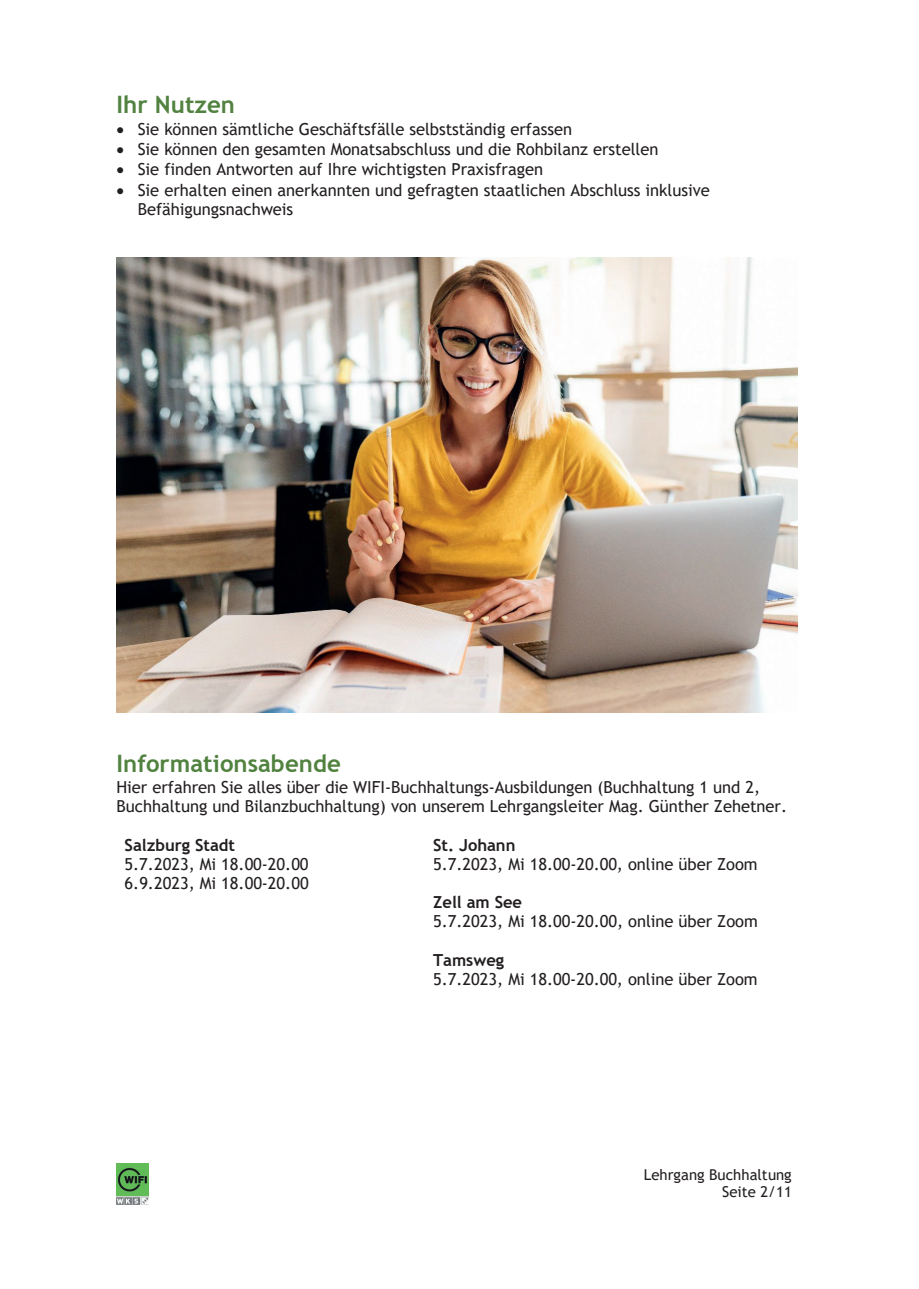
<style>
.page{position:relative;width:919px;height:1289px;background:#fff}
.page>*{position:absolute;margin:0;border:0;box-sizing:border-box;transform-origin:0 0}
.t1{font:700 24px "Trebuchet MS";color:#51823f}
.t2{font:16.5px/19.2px "Trebuchet MS";letter-spacing:-.005em;color:#231f20}
.t3{font:700 16.5px "Trebuchet MS";color:#231f20}
.t4{font:15px/17.2px "Trebuchet MS";color:#231f20;text-align:right}
</style>
<div class="page">
<img style="left:116px;top:1163px;width:32px;height:41px">
<img style="left:116px;top:258px;width:681px;height:454px">
<h1 class="t1" style="left:116px;top:89px;width:120px">Ihr Nutzen</h1>
<p class="t2" style="left:116px;top:119px;width:457px">• Sie können sämtliche Geschäftsfälle selbstständig erfassen</p>
<p class="t2" style="left:116px;top:139px;width:543px">• Sie können den gesamten Monatsabschluss und die Rohbilanz erstellen</p>
<p class="t2" style="left:116px;top:160px;width:428px">• Sie finden Antworten auf Ihre wichtigsten Praxisfragen</p>
<p class="t2" style="left:138px;top:180px;width:573px;text-indent:-21px">• Sie erhalten einen anerkannten und gefragten staatlichen Abschluss inklusive<br>Befähigungsnachweis</p>
<h1 class="t1" style="left:116px;top:748px;width:226px">Informationsabende</h1>
<p class="t2" style="left:116px;top:777px;width:672px">Hier erfahren Sie alles über die WIFI-Buchhaltungs-Ausbildungen (Buchhaltung 1 und 2,<br>Buchhaltung und Bilanzbuchhaltung) von unserem Lehrgangsleiter Mag. Günther Zehetner.</p>
<p class="t3" style="left:124px;top:834px;width:112px">Salzburg Stadt</p>
<p class="t2" style="left:124px;top:854px;width:186px">5.7.2023, Mi 18.00-20.00<br>6.9.2023, Mi 18.00-20.00</p>
<p class="t3" style="left:433px;top:834px;width:84px">St. Johann</p>
<p class="t2" style="left:433px;top:854px;width:326px">5.7.2023, Mi 18.00-20.00, online über Zoom</p>
<p class="t3" style="left:433px;top:892px;width:90px">Zell am See</p>
<p class="t2" style="left:433px;top:911px;width:326px">5.7.2023, Mi 18.00-20.00, online über Zoom</p>
<p class="t3" style="left:433px;top:949px;width:73px">Tamsweg</p>
<p class="t2" style="left:433px;top:969px;width:326px">5.7.2023, Mi 18.00-20.00, online über Zoom</p>
<p class="t4" style="left:643px;top:1165px;width:150px">Lehrgang Buchhaltung<br>Seite 2/11</p>
</div>
